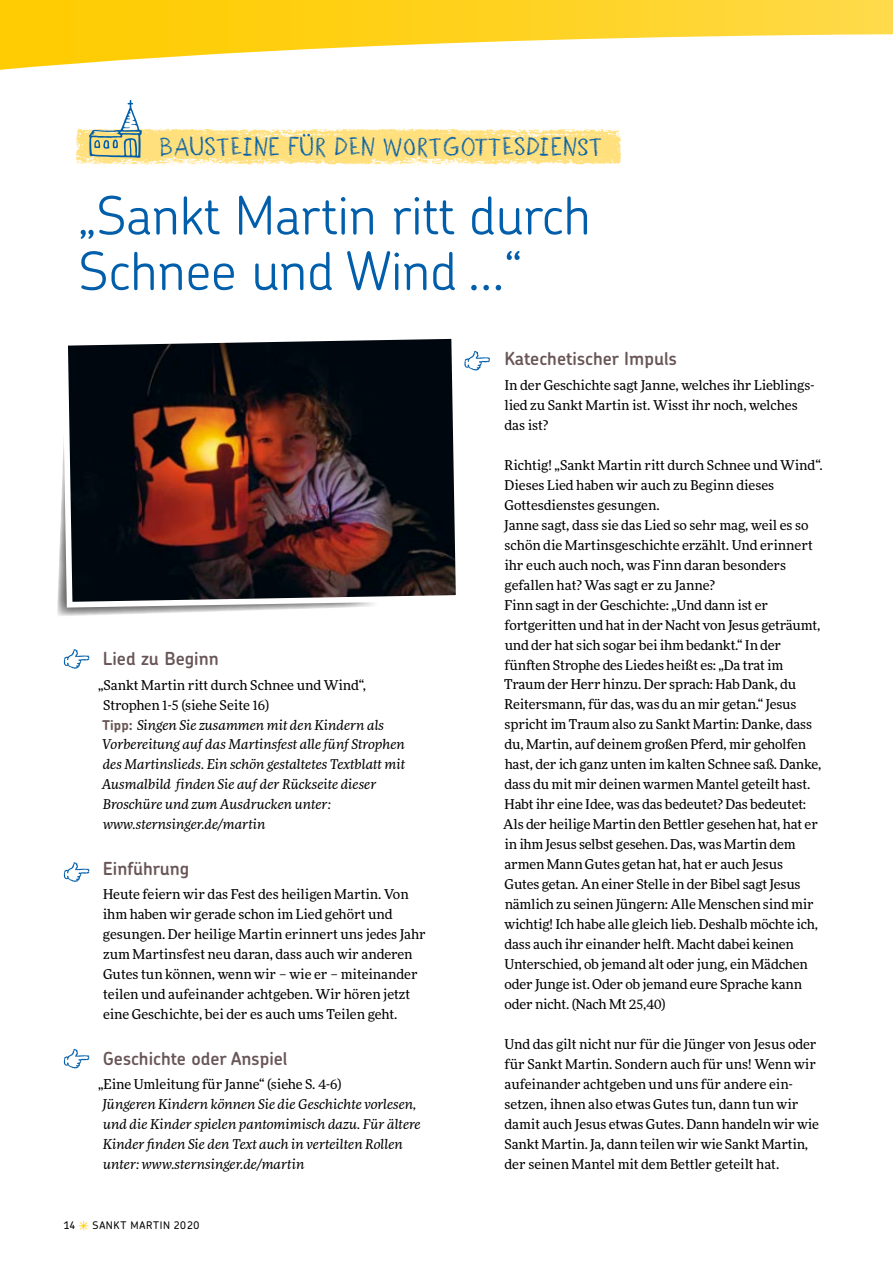
<style>
.page{position:relative;width:893px;height:1263px;background:#fff}
.page>*{position:absolute;margin:0;border:0;box-sizing:border-box;transform-origin:0 0}
.t1{font:300 52.5px/55.5px "Chevin Pro";color:#005eaa}
.t2{font:22.5px "Sternsinger";letter-spacing:.01em;color:#005eaa}
.t3{font:600 18px "Chevin Pro";color:#695556}
.t4{font:13.5px/20px "More OT";letter-spacing:-.01em;color:#000}
.t5{font:italic 13.5px/20px "More OT";color:#000}
.t6{font:500 10.5px "Chevin Pro";letter-spacing:.065em;color:#000}
.s1{font-style:normal}
.s2{font-family:"Chevin Pro";font-weight:700;font-style:normal;color:#695556}
.s3{font-family:"Sternsinger";font-weight:400;color:#fc0}
</style>
<div class="page">
<img style="left:75px;top:128px;width:269px;height:37px">
<img style="left:344px;top:128px;width:278px;height:37px">
<svg style="left:89px;top:101px;width:53px;height:57px"></svg>
<svg style="left:64px;top:649px;width:26px;height:20px"></svg>
<svg style="left:64px;top:862px;width:26px;height:20px"></svg>
<svg style="left:464px;top:351px;width:26px;height:20px"></svg>
<svg style="left:64px;top:1049px;width:26px;height:19px"></svg>
<svg style="left:0;top:0;width:893px;height:70px"></svg>
<svg style="left:57px;top:572px;width:195px;height:44px"></svg>
<img style="left:59px;top:338px;width:397px;height:272px">
<h2 class="t2" style="left:159px;top:131px;width:445px">BAUSTEINE FÜR DEN WORTGOTTESDIENST</h2>
<h1 class="t1" style="left:78px;top:186px;width:514px">„Sankt Martin ritt durch<br>Schnee und Wind ...“</h1>
<h3 class="t3" style="left:103px;top:647px;width:117px">Lied zu Beginn</h3>
<p class="t5" style="left:98px;top:674px;width:309px"><span class="s1">„Sankt Martin ritt durch Schnee und Wind“, Strophen 1-5 (siehe Seite 16)<br></span><span class="s2">Tipp:</span> Singen Sie zusammen mit den Kindern als Vorbereitung auf das Martinsfest alle fünf Strophen des Martinslieds. Ein schön gestaltetes Textblatt mit Ausmalbild finden Sie auf der Rückseite dieser Broschüre und zum Ausdrucken unter: www.sternsinger.de/martin</p>
<h3 class="t3" style="left:103px;top:856px;width:88px">Einführung</h3>
<p class="t4" style="left:103px;top:884px;width:324px">Heute feiern wir das Fest des heiligen Martin. Von ihm haben wir gerade schon im Lied gehört und gesungen. Der heilige Martin erinnert uns jedes Jahr zum Martinsfest neu daran, dass auch wir anderen Gutes tun können, wenn wir – wie er – miteinander teilen und aufeinander achtgeben. Wir hören jetzt eine Geschichte, bei der es auch ums Teilen geht.</p>
<h3 class="t3" style="left:103px;top:1046px;width:186px">Geschichte oder Anspiel</h3>
<p class="t4" style="left:98px;top:1074px;width:245px">„Eine Umleitung für Janne“ (siehe S. 4-6)</p>
<p class="t5" style="left:103px;top:1094px;width:320px">Jüngeren Kindern können Sie die Geschichte vorlesen, und die Kinder spielen pantomimisch dazu. Für ältere Kinder finden Sie den Text auch in verteilten Rollen unter: www.sternsinger.de/martin</p>
<p class="t6" style="left:64px;top:1218px;width:137px">14 <span class="s3">*</span> SANKT MARTIN 2020</p>
<h3 class="t3" style="left:504px;top:347px;width:174px">Katechetischer Impuls</h3>
<p class="t4" style="left:504px;top:375px;width:312px">In der Geschichte sagt Janne, welches ihr Lieblings&shy;lied zu Sankt Martin ist. Wisst ihr noch, welches das ist?</p>
<p class="t4" style="left:503px;top:455px;width:321px">Richtig! „Sankt Martin ritt durch Schnee und Wind“.<br>Dieses Lied haben wir auch zu Beginn dieses Gottesdienstes gesungen.<br>Janne sagt, dass sie das Lied so sehr mag, weil es so schön die Martinsgeschichte erzählt. Und erinnert ihr euch auch noch, was Finn daran besonders gefallen hat? Was sagt er zu Janne?<br>Finn sagt in der Geschichte: „Und dann ist er fortgeritten und hat in der Nacht von Jesus geträumt, und der hat sich sogar bei ihm bedankt.“ In der fünften Strophe des Liedes heißt es: „Da trat im Traum der Herr hinzu. Der sprach: Hab Dank, du Reitersmann, für das, was du an mir getan.“ Jesus spricht im Traum also zu Sankt Martin: Danke, dass du, Martin, auf deinem großen Pferd, mir geholfen hast, der ich ganz unten im kalten Schnee saß. Danke, dass du mit mir deinen warmen Mantel geteilt hast.<br>Habt ihr eine Idee, was das bedeutet? Das bedeutet:<br>Als der heilige Martin den Bettler gesehen hat, hat er in ihm Jesus selbst gesehen. Das, was Martin dem armen Mann Gutes getan hat, hat er auch Jesus<br>Gutes getan. An einer Stelle in der Bibel sagt Jesus nämlich zu seinen Jüngern: Alle Menschen sind mir wichtig! Ich habe alle gleich lieb. Deshalb möchte ich, dass auch ihr einander helft. Macht dabei keinen Unterschied, ob jemand alt oder jung, ein Mädchen oder Junge ist. Oder ob jemand eure Sprache kann oder nicht. (Nach Mt 25,40)</p>
<p class="t4" style="left:504px;top:1034px;width:316px">Und das gilt nicht nur für die Jünger von Jesus oder für Sankt Martin. Sondern auch für uns! Wenn wir aufeinander achtgeben und uns für andere ein&shy;setzen, ihnen also etwas Gutes tun, dann tun wir damit auch Jesus etwas Gutes. Dann handeln wir wie Sankt Martin. Ja, dann teilen wir wie Sankt Martin, der seinen Mantel mit dem Bettler geteilt hat.</p>
</div>
